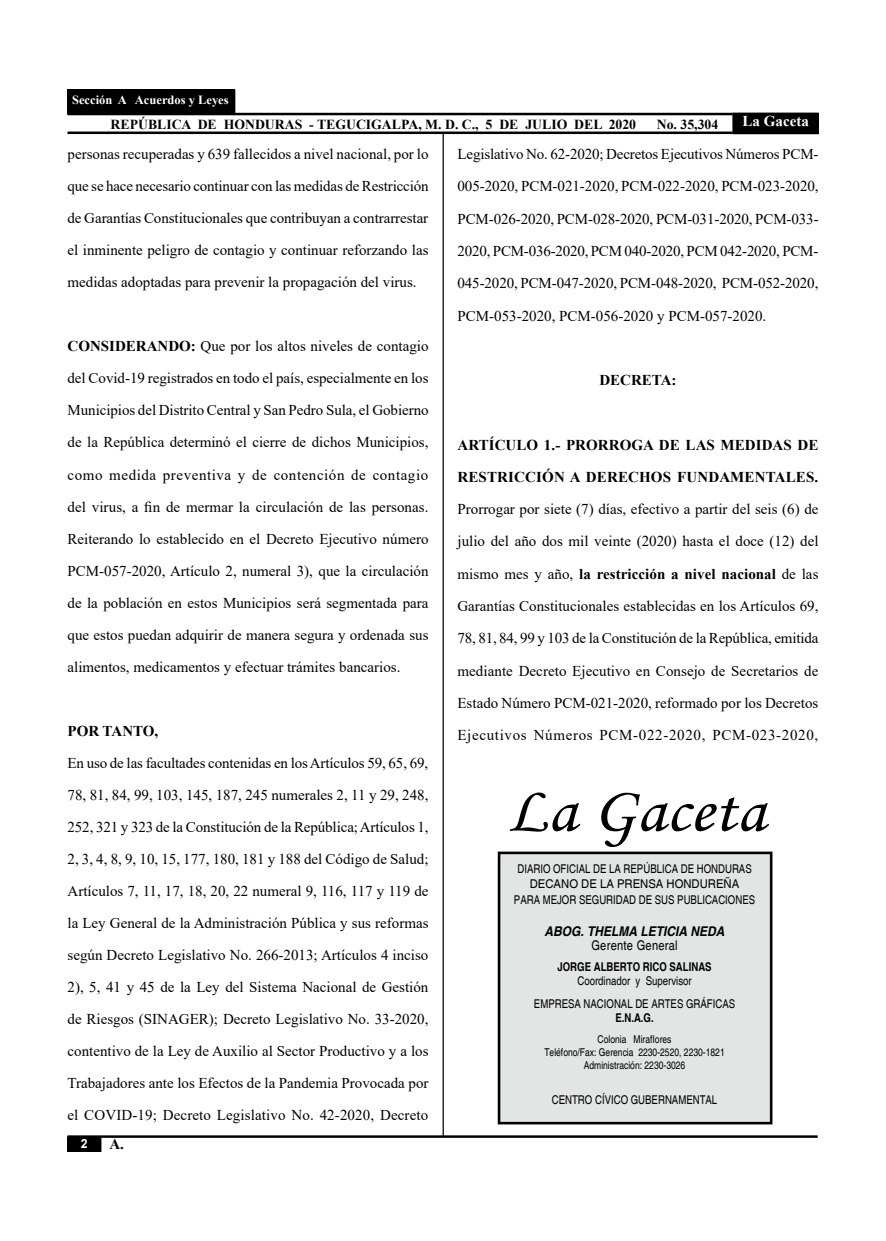
<style>
.page{position:relative;width:886px;height:1241px;background:#fff}
.page>*{position:absolute;margin:0;border:0;box-sizing:border-box;transform-origin:0 0}
.t1{font:64.5px "Monotype Corsiva";color:#000;scale:1.09 1}
.t2{font:15px/32px "Times New Roman";color:#000;text-align:justify}
.t3{font:700 15px/32.2px "Times New Roman";letter-spacing:.005em;color:#000}
.t4{font:700 15px "Times New Roman";color:#fff}
.t5{font:700 13.75px "Times New Roman";color:#000}
.t6{font:italic 700 13.38px "Helvetica";color:#000;scale:.89 1}
.t7{font:13.38px "Helvetica";letter-spacing:.025em;color:#000;scale:.82 1}
.t8{font:700 12.5px "Times New Roman";color:#fff}
.t9{font:700 12.5px "Arial";color:#fff}
.t10{font:12.12px/14.5px "Helvetica";color:#000;text-align:center;scale:.79 1}
.t11{font:700 12.12px "Helvetica";color:#000;scale:.79 1}
.t12{font:10.75px/12.9px "Helvetica";color:#000;text-align:center;scale:.79 1}
.s1{font-weight:700}
</style>
<div class="page">
<div style="left:68px;top:1136px;width:33px;height:15px;background:#000"></div>
<div style="left:733px;top:113px;width:85px;height:21px;background:#000"></div>
<hr style="left:68px;top:131px;width:664px;height:3px;background:#000">
<hr style="left:68px;top:113px;width:664px;height:2px;background:#000">
<hr style="left:68px;top:1135px;width:750px;height:2px;background:#000">
<div style="left:68px;top:90px;width:167px;height:24px;background:#000"></div>
<hr style="left:442px;top:133px;width:2px;height:1002px;background:#000">
<div style="left:499px;top:852px;width:272px;height:270px;background:#e3e4e4"></div>
<div style="left:498px;top:851px;width:274px;height:273px;border:3px solid #000"></div>
<p class="t8" style="left:72px;top:91px;width:158px">Sección A Acuerdos y Leyes</p>
<p class="t5" style="left:111px;top:114px;width:527px">REPÚBLICA DE HONDURAS - TEGUCIGALPA, M. D. C., 5 DE JULIO DEL 2020</p>
<p class="t5" style="left:657px;top:114px;width:63px">No. 35,304</p>
<p class="t4" style="left:742px;top:110px;width:68px">La Gaceta</p>
<p class="t2" style="left:68px;top:138px;width:362px">personas recuperadas y 639 fallecidos a nivel nacional, por lo que se hace necesario continuar con las medidas de Restricción de Garantías Constitucionales que contribuyan a contrarrestar el inminente peligro de contagio y continuar reforzando las medidas adoptadas para prevenir la propagación del virus.</p>
<p class="t2" style="left:68px;top:330px;width:363px"><span class="s1">CONSIDERANDO:</span> Que por los altos niveles de contagio del Covid-19 registrados en todo el país, especialmente en los Municipios del Distrito Central y San Pedro Sula, el Gobierno de la República determinó el cierre de dichos Municipios, como medida preventiva y de contención de contagio del virus, a fin de mermar la circulación de las personas.<br>Reiterando lo establecido en el Decreto Ejecutivo número PCM-057-2020, Artículo 2, numeral 3), que la circulación de la población en estos Municipios será segmentada para que estos puedan adquirir de manera segura y ordenada sus alimentos, medicamentos y efectuar trámites bancarios.</p>
<p class="t3" style="left:68px;top:714px;width:92px">POR TANTO,</p>
<p class="t2" style="left:68px;top:746px;width:363px">En uso de las facultades contenidas en los Artículos 59, 65, 69, 78, 81, 84, 99, 103, 145, 187, 245 numerales 2, 11 y 29, 248, 252, 321 y 323 de la Constitución de la República; Artículos 1, 2, 3, 4, 8, 9, 10, 15, 177, 180, 181 y 188 del Código de Salud; Artículos 7, 11, 17, 18, 20, 22 numeral 9, 116, 117 y 119 de la Ley General de la Administración Pública y sus reformas según Decreto Legislativo No. 266-2013; Artículos 4 inciso 2), 5, 41 y 45 de la Ley del Sistema Nacional de Gestión de Riesgos (SINAGER); Decreto Legislativo No. 33-2020, contentivo de la Ley de Auxilio al Sector Productivo y a los Trabajadores ante los Efectos de la Pandemia Provocada por el COVID-19; Decreto Legislativo No. 42-2020, Decreto</p>
<p class="t9" style="left:81px;top:1134px;width:8px">2</p>
<p class="t3" style="left:109px;top:1127px;width:16px">A.</p>
<p class="t2" style="left:457px;top:137px;width:363px">Legislativo No. 62-2020; Decretos Ejecutivos Números PCM-005-2020, PCM-021-2020, PCM-022-2020, PCM-023-2020, PCM-026-2020, PCM-028-2020, PCM-031-2020, PCM-033- 2020, PCM-036-2020, PCM 040-2020, PCM 042-2020, PCM-045-2020, PCM-047-2020, PCM-048-2020, PCM-052-2020, PCM-053-2020, PCM-056-2020 y PCM-057-2020.</p>
<p class="t3" style="left:599px;top:363px;width:79px">DECRETA:</p>
<p class="t3" style="left:457px;top:428px;width:362px">ARTÍCULO 1.- PRORROGA DE LAS MEDIDAS DE<br>RESTRICCIÓN A DERECHOS FUNDAMENTALES.</p>
<p class="t2" style="left:457px;top:492px;width:363px">Prorrogar por siete (7) días, efectivo a partir del seis (6) de julio del año dos mil veinte (2020) hasta el doce (12) del mismo mes y año, <span class="s1">la restricción a nivel nacional</span> de las Garantías Constitucionales establecidas en los Artículos 69, 78, 81, 84, 99 y 103 de la Constitución de la República, emitida mediante Decreto Ejecutivo en Consejo de Secretarios de Estado Número PCM-021-2020, reformado por los Decretos Ejecutivos Números PCM-022-2020, PCM-023-2020,</p>
<h1 class="t1" style="left:506px;top:771px;width:239px">La Gaceta</h1>
<p class="t10" style="left:517px;top:862px;width:298px">DIARIO OFICIAL DE LA REPÚBLICA DE HONDURAS<br>DECANO DE LA PRENSA HONDUREÑA</p>
<p class="t10" style="left:514px;top:892px;width:307px">PARA MEJOR SEGURIDAD DE SUS PUBLICACIONES</p>
<p class="t6" style="left:544px;top:923px;width:204px">ABOG. THELMA LETICIA NEDA</p>
<p class="t7" style="left:591px;top:937px;width:107px">Gerente General</p>
<p class="t11" style="left:557px;top:959px;width:197px">JORGE ALBERTO RICO SALINAS</p>
<p class="t10" style="left:534px;top:970px;width:256px;line-height:22.5px">Coordinador y Supervisor<br>EMPRESA NACIONAL DE ARTES GRÁFICAS</p>
<p class="t11" style="left:615px;top:1010px;width:50px">E.N.A.G.</p>
<p class="t12" style="left:544px;top:1033px;width:230px">Colonia MirafIores<br>Teléfono/Fax: Gerencia 2230-2520, 2230-1821<br>Administración: 2230-3026</p>
<p class="t10" style="left:552px;top:1092px;width:211px">CENTRO CÍVICO GUBERNAMENTAL</p>
</div>
